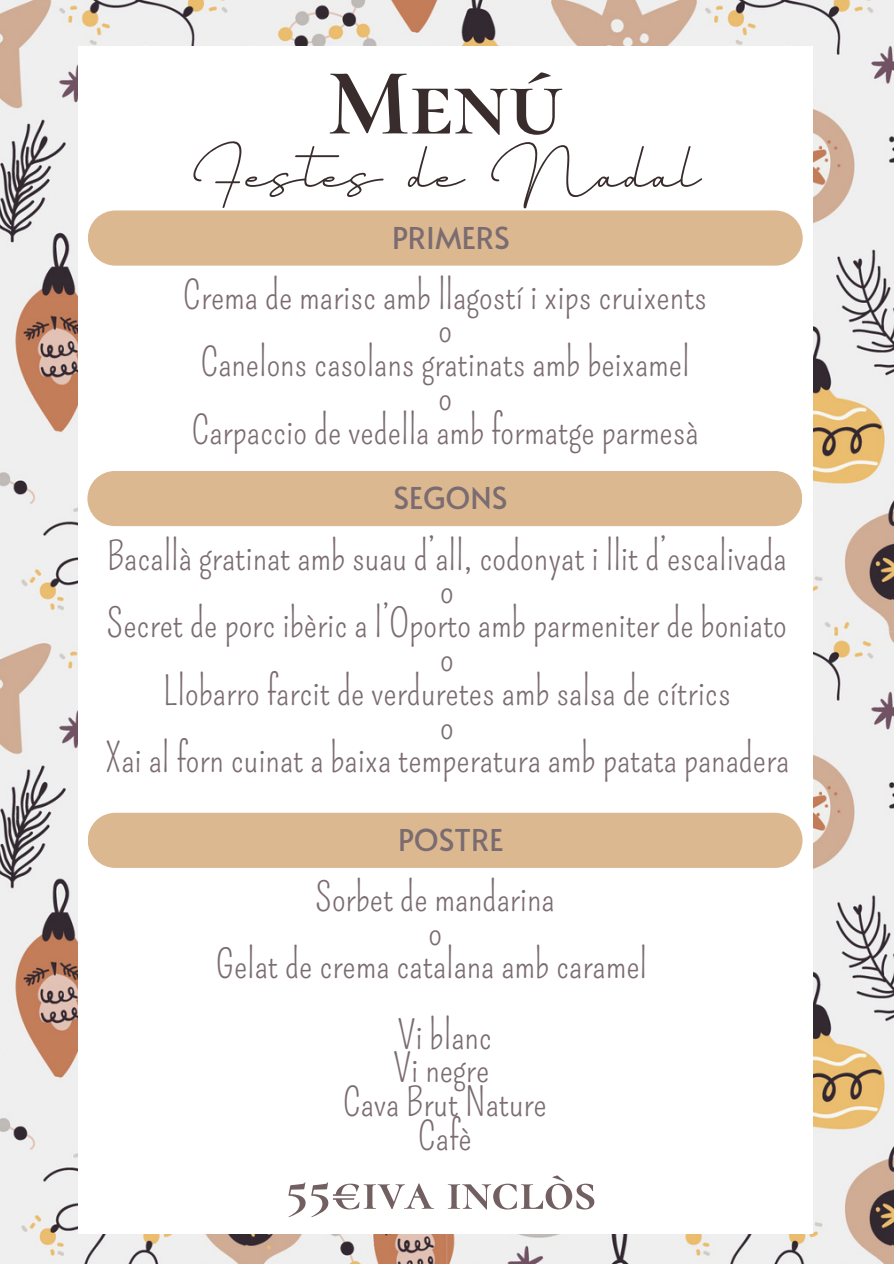
<style>
.page{position:relative;width:894px;height:1264px;background:#fff}
.page>*{position:absolute;margin:0;border:0;box-sizing:border-box;transform-origin:0 0}
.t1{font:108.45px "Billion Miracles";color:#392c2c}
.t2{font:700 95.7px "Cormorant SC";color:#392c2c}
.t3{font:700 52.5px "Cormorant SC";color:#725f61}
.t4{font:39px "Pompiere";color:#7b6c71}
.t5{font:30px "Alata";color:#7b6c71}
</style>
<div class="page">
<img style="left:0;top:0;width:893px;height:1263px">
<div style="left:78px;top:47px;width:734px;height:1186px;background:#fff"></div>
<div style="left:88px;top:210px;width:714px;height:56px;background:#dbb890"></div>
<div style="left:87px;top:471px;width:715px;height:55px;background:#dbb890"></div>
<div style="left:88px;top:812px;width:714px;height:56px;background:#dbb890"></div>
<p class="t2" style="left:327px;top:45px;width:236px">Menú</p>
<p class="t1" style="left:193px;top:117px;width:508px">Festes de Nadal</p>
<p class="t5" style="left:392px;top:216px;width:119px">PRIMERS</p>
<p class="t4" style="left:183px;top:272px;width:525px">Crema de marisc amb llagostí i xips cruixents</p>
<p class="t4" style="left:438px;top:306px;width:15px">o</p>
<p class="t4" style="left:201px;top:339px;width:490px">Canelons casolans gratinats amb beixamel</p>
<p class="t4" style="left:438px;top:373px;width:15px">o</p>
<p class="t4" style="left:192px;top:407px;width:508px">Carpaccio de vedella amb formatge parmesà</p>
<p class="t5" style="left:393px;top:476px;width:116px">SEGONS</p>
<p class="t4" style="left:107px;top:533px;width:681px">Bacallà gratinat amb suau d’all, codonyat i llit d’escalivada</p>
<p class="t4" style="left:440px;top:567px;width:15px">o</p>
<p class="t4" style="left:107px;top:600px;width:681px">Secret de porc ibèric a l’Oporto amb parmeniter de boniato</p>
<p class="t4" style="left:440px;top:634px;width:15px">o</p>
<p class="t4" style="left:163px;top:668px;width:569px">Llobarro farcit de verduretes amb salsa de cítrics</p>
<p class="t4" style="left:440px;top:702px;width:15px">o</p>
<p class="t4" style="left:104px;top:735px;width:686px">Xai al forn cuinat a baixa temperatura amb patata panadera</p>
<p class="t5" style="left:398px;top:818px;width:107px">POSTRE</p>
<p class="t4" style="left:315px;top:874px;width:241px">Sorbet de mandarina</p>
<p class="t4" style="left:428px;top:908px;width:15px">o</p>
<p class="t4" style="left:216px;top:942px;width:432px">Gelat de crema catalana amb caramel</p>
<p class="t4" style="left:397px;top:1012px;width:96px">Vi blanc</p>
<p class="t4" style="left:393px;top:1045px;width:97px">Vi negre</p>
<p class="t4" style="left:343px;top:1079px;width:205px">Cava Brut Nature</p>
<p class="t4" style="left:418px;top:1113px;width:55px">Cafè</p>
<p class="t3" style="left:285px;top:1160px;width:312px">55€iva inclòs</p>
</div>
